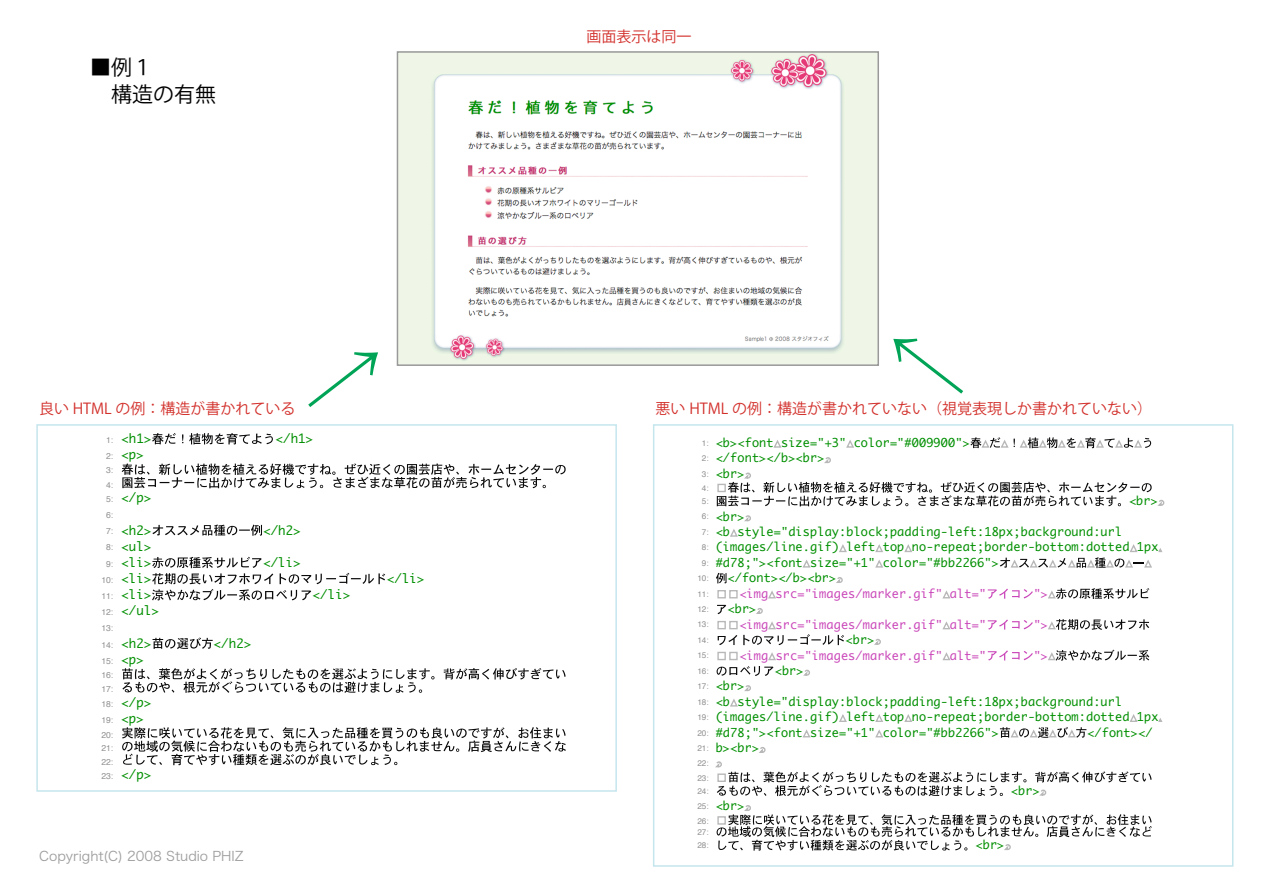
<style>
.page{position:relative;width:1263px;height:893px;background:#fff}
.page>*{position:absolute;margin:0;border:0;box-sizing:border-box;transform-origin:0 0}
.t1{font:21px/27px "Koz Go Pro";color:#000}
.t2{font:15px "Koz Go Pro";color:#d2302b}
.t3{font:13.2px "Hira Kaku Pro W3";color:#9e9e9e}
.t4{font:12.3px/16.2px "Monaco";letter-spacing:.015em;color:#008f00}
.t5{font:11.85px/15.5px "Monaco";letter-spacing:.015em;color:#008f00}
.t6{font:11.85px "Monaco";letter-spacing:.015em;color:#ca47b9}
.t7{font:8.55px/16.2px "Helvetica";color:#919191}
.t8{font:8.1px/15.5px "Helvetica";color:#919191}
</style>
<div class="page">
<img style="left:400px;top:54px;width:476px;height:309px">
<div style="left:397px;top:51px;width:482px;height:315px;border:2px solid #999"></div>
<svg style="left:152px;top:433px;width:121px;height:11px"></svg>
<svg style="left:122px;top:463px;width:444px;height:25px"></svg>
<svg style="left:152px;top:524px;width:110px;height:12px"></svg>
<svg style="left:152px;top:557px;width:233px;height:43px"></svg>
<svg style="left:153px;top:637px;width:60px;height:12px"></svg>
<svg style="left:122px;top:668px;width:444px;height:25px"></svg>
<svg style="left:122px;top:727px;width:444px;height:38px"></svg>
<div style="left:36px;top:424px;width:581px;height:368px;border:2px solid #c5e6ed"></div>
<div style="left:653px;top:424px;width:580px;height:443px;border:2px solid #c5e6ed"></div>
<svg style="left:988px;top:589px;width:45px;height:10px"></svg>
<svg style="left:988px;top:619px;width:45px;height:11px"></svg>
<svg style="left:988px;top:650px;width:45px;height:10px"></svg>
<svg style="left:773px;top:440px;width:9px;height:8px"></svg>
<svg style="left:846px;top:440px;width:8px;height:8px"></svg>
<svg style="left:970px;top:437px;width:181px;height:12px"></svg>
<svg style="left:824px;top:457px;width:7px;height:7px"></svg>
<svg style="left:717px;top:472px;width:448px;height:35px"></svg>
<svg style="left:904px;top:544px;width:8px;height:9px"></svg>
<svg style="left:875px;top:544px;width:8px;height:24px"></svg>
<svg style="left:1000px;top:544px;width:163px;height:25px"></svg>
<svg style="left:942px;top:590px;width:9px;height:9px"></svg>
<svg style="left:1048px;top:588px;width:101px;height:11px"></svg>
<svg style="left:716px;top:515px;width:131px;height:130px"></svg>
<svg style="left:942px;top:621px;width:9px;height:9px"></svg>
<svg style="left:1048px;top:619px;width:101px;height:11px"></svg>
<svg style="left:874px;top:638px;width:7px;height:7px"></svg>
<svg style="left:717px;top:651px;width:59px;height:25px"></svg>
<svg style="left:942px;top:652px;width:8px;height:9px"></svg>
<svg style="left:1048px;top:650px;width:101px;height:11px"></svg>
<svg style="left:803px;top:669px;width:7px;height:7px"></svg>
<svg style="left:730px;top:685px;width:21px;height:22px"></svg>
<svg style="left:839px;top:714px;width:8px;height:8px"></svg>
<svg style="left:904px;top:714px;width:8px;height:8px"></svg>
<svg style="left:1129px;top:714px;width:9px;height:8px"></svg>
<svg style="left:1158px;top:718px;width:5px;height:4px"></svg>
<svg style="left:802px;top:729px;width:9px;height:9px"></svg>
<svg style="left:875px;top:714px;width:8px;height:24px"></svg>
<svg style="left:1000px;top:727px;width:86px;height:11px"></svg>
<svg style="left:759px;top:747px;width:7px;height:6px"></svg>
<svg style="left:715px;top:761px;width:437px;height:36px"></svg>
<svg style="left:717px;top:805px;width:435px;height:46px"></svg>
<svg style="left:308px;top:352px;width:70px;height:55px"></svg>
<svg style="left:893px;top:339px;width:70px;height:55px"></svg>
<h1 class="t1" style="left:90px;top:54px;width:127px">■例１<br>　構造の有無</h1>
<p class="t2" style="left:39px;top:399px;width:258px">良い HTML の例：構造が書かれている</p>
<p class="t7" style="left:106px;top:432px;width:9px">1:<br>2:</p>
<p class="t7" style="left:106px;top:463px;width:9px;line-height:14.4px;text-align:justify">3:<br>4:<br>5:</p>
<p class="t7" style="left:101px;top:508px;width:13px;text-align:center">6:<br>7:<br>8:<br>9:<br>10:<br>11:<br>12:<br>13:<br>14:<br>15:</p>
<p class="t7" style="left:101px;top:668px;width:13px;line-height:14.4px;text-align:justify">16:<br>17:<br>18:</p>
<p class="t7" style="left:101px;top:713px;width:13px;line-height:15.3px">19:<br>20:</p>
<p class="t7" style="left:101px;top:742px;width:13px;line-height:13.4px">21:<br>22:</p>
<p class="t7" style="left:101px;top:768px;width:13px">23:</p>
<p class="t4" style="left:121px;top:430px;width:32px">&lt;h1&gt;</p>
<p class="t4" style="left:275px;top:430px;width:39px">&lt;/h1&gt;</p>
<p class="t4" style="left:121px;top:447px;width:24px">&lt;p&gt;</p>
<p class="t4" style="left:121px;top:489px;width:32px">&lt;/p&gt;</p>
<p class="t4" style="left:121px;top:522px;width:32px">&lt;h2&gt;</p>
<p class="t4" style="left:263px;top:522px;width:39px">&lt;/h2&gt;</p>
<p class="t4" style="left:121px;top:538px;width:32px">&lt;ul&gt; &lt;li&gt;</p>
<p class="t4" style="left:263px;top:554px;width:39px">&lt;/li&gt;</p>
<p class="t4" style="left:121px;top:570px;width:32px">&lt;li&gt;</p>
<p class="t4" style="left:387px;top:570px;width:39px">&lt;/li&gt;</p>
<p class="t4" style="left:121px;top:587px;width:32px">&lt;li&gt;</p>
<p class="t4" style="left:313px;top:587px;width:39px">&lt;/li&gt;</p>
<p class="t4" style="left:121px;top:603px;width:39px">&lt;/ul&gt;</p>
<p class="t4" style="left:121px;top:635px;width:32px">&lt;h2&gt;</p>
<p class="t4" style="left:214px;top:635px;width:39px">&lt;/h2&gt;</p>
<p class="t4" style="left:121px;top:651px;width:24px">&lt;p&gt;</p>
<p class="t4" style="left:121px;top:694px;width:32px">&lt;/p&gt; &lt;p&gt;</p>
<p class="t4" style="left:121px;top:766px;width:32px">&lt;/p&gt;</p>
<p class="t3" style="left:39px;top:844px;width:206px">Copyright(C) 2008 Studio PHIZ</p>
<p class="t2" style="left:586px;top:27px;width:106px">画面表示は同一</p>
<p class="t2" style="left:656px;top:399px;width:498px">悪い HTML の例：構造が書かれていない（視覚表現しか書かれていない）</p>
<p class="t5" style="left:716px;top:435px;width:255px">&lt;b&gt;&lt;font size="+3" color="#009900"&gt; &lt;/font&gt;&lt;/b&gt;&lt;br&gt;<br>&lt;br&gt;</p>
<p class="t8" style="left:702px;top:436px;width:8px;text-align:justify">1:<br>2:<br>3:</p>
<p class="t8" style="left:702px;top:483px;width:8px;line-height:12.8px">4:<br>5:</p>
<p class="t8" style="left:697px;top:509px;width:13px;text-align:center">6:<br>7:<br>8:<br>9:<br>10:<br>11:<br>12:<br>13:<br>14:<br>15:<br>16:<br>17:<br>18:<br>19:<br>20:<br>21:<br>22:</p>
<p class="t8" style="left:697px;top:772px;width:13px;line-height:12.8px">23:<br>24:</p>
<p class="t8" style="left:697px;top:800px;width:13px;line-height:14.5px">25:<br>26:</p>
<p class="t8" style="left:697px;top:827px;width:13px;line-height:12.8px">27:<br>28:</p>
<p class="t5" style="left:1129px;top:493px;width:30px">&lt;br&gt;</p>
<p class="t5" style="left:716px;top:508px;width:30px">&lt;br&gt;</p>
<p class="t5" style="left:716px;top:524px;width:408px">&lt;b style="display:block;padding-left:18px;background:url</p>
<p class="t5" style="left:716px;top:539px;width:444px">(images/line.gif) left top no-repeat;border-bottom:dotted 1px</p>
<p class="t5" style="left:716px;top:555px;width:285px">#d78;"&gt;&lt;font size="+1" color="#bb2266"&gt;</p>
<p class="t5" style="left:727px;top:570px;width:110px">&lt;/font&gt;&lt;/b&gt;&lt;br&gt;</p>
<p class="t6" style="left:739px;top:586px;width:248px">&lt;img src="images/marker.gif" alt="</p>
<p class="t6" style="left:1034px;top:586px;width:16px">"&gt;</p>
<p class="t5" style="left:727px;top:601px;width:30px">&lt;br&gt;</p>
<p class="t6" style="left:739px;top:617px;width:248px">&lt;img src="images/marker.gif" alt="</p>
<p class="t6" style="left:1034px;top:617px;width:16px">"&gt;</p>
<p class="t5" style="left:846px;top:632px;width:30px">&lt;br&gt;</p>
<p class="t6" style="left:739px;top:648px;width:248px">&lt;img src="images/marker.gif" alt="</p>
<p class="t6" style="left:1034px;top:648px;width:16px">"&gt;</p>
<p class="t5" style="left:775px;top:663px;width:30px">&lt;br&gt;</p>
<p class="t5" style="left:716px;top:678px;width:444px">&lt;br&gt;<br>&lt;b style="display:block;padding-left:18px;background:url (images/line.gif) left top no-repeat;border-bottom:dotted 1px #d78;"&gt;&lt;font size="+1" color="#bb2266"&gt;</p>
<p class="t5" style="left:1087px;top:725px;width:67px">&lt;/font&gt;&lt;/</p>
<p class="t5" style="left:716px;top:740px;width:45px">b&gt;&lt;br&gt;</p>
<p class="t5" style="left:1011px;top:783px;width:30px">&lt;br&gt;</p>
<p class="t5" style="left:716px;top:798px;width:30px">&lt;br&gt;</p>
<p class="t5" style="left:975px;top:837px;width:30px">&lt;br&gt;</p>
</div>
